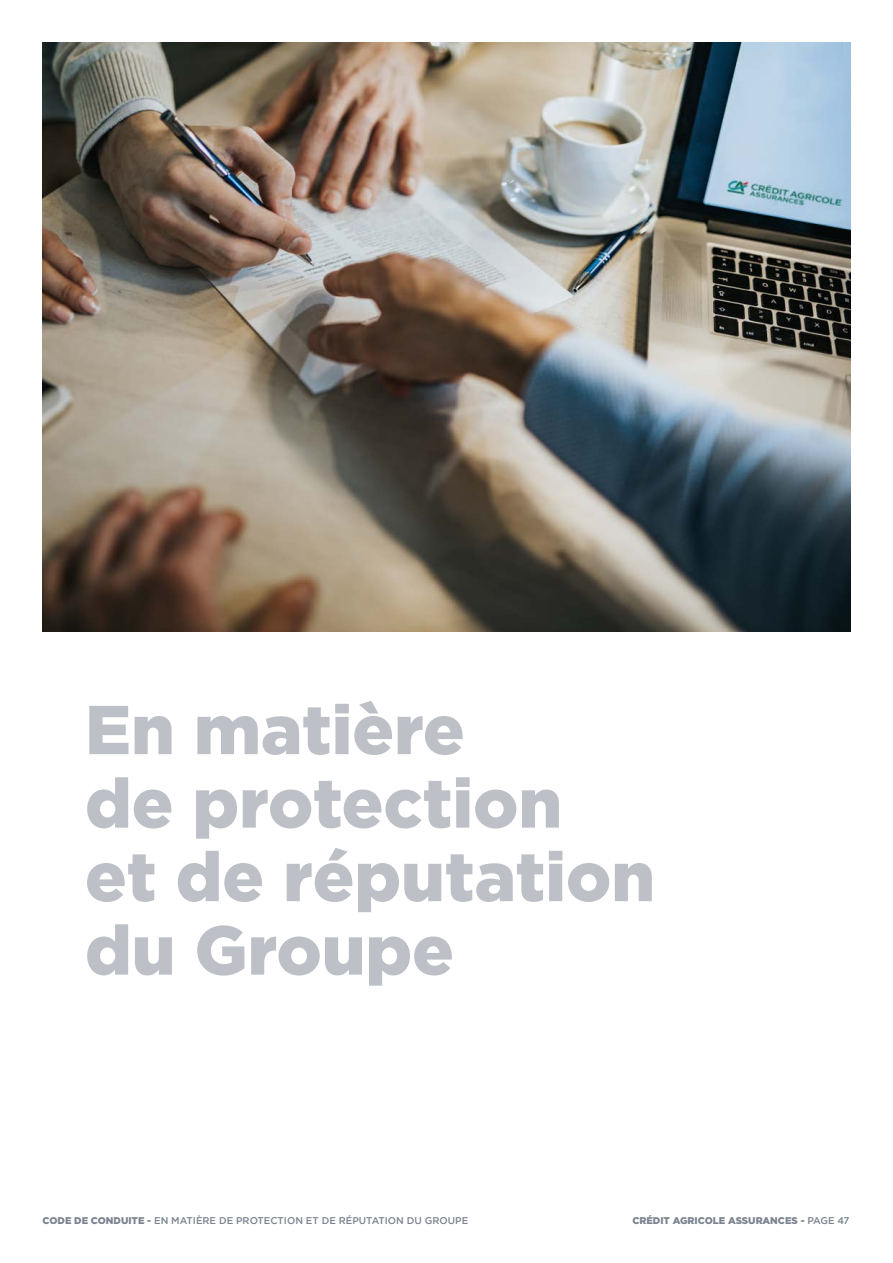
<style>
.page{position:relative;width:893px;height:1263px;background:#fff}
.page>*{position:absolute;margin:0;border:0;box-sizing:border-box;transform-origin:0 0}
.t1{font:900 69px/73.5px "Gotham";color:#bdc1c7}
.t2{font:500 9.75px "Gotham";color:#7a838f}
.t3{font:900 9.75px "Gotham";color:#7a838f}
.s1{font-weight:900}
.s2{font-weight:500}
</style>
<div class="page">
<img style="left:43px;top:43px;width:807px;height:588px">
<h1 class="t1" style="left:85px;top:691px;width:571px">En matière<br>de protection<br>et de réputation du Groupe</h1>
<p class="t2" style="left:43px;top:1214px;width:427px"><span class="s1">CODE DE CONDUITE -</span> EN MATIÈRE DE PROTECTION ET DE RÉPUTATION DU GROUPE</p>
<p class="t3" style="left:632px;top:1214px;width:219px">CRÉDIT AGRICOLE ASSURANCES - <span class="s2">PAGE 47</span></p>
</div>
